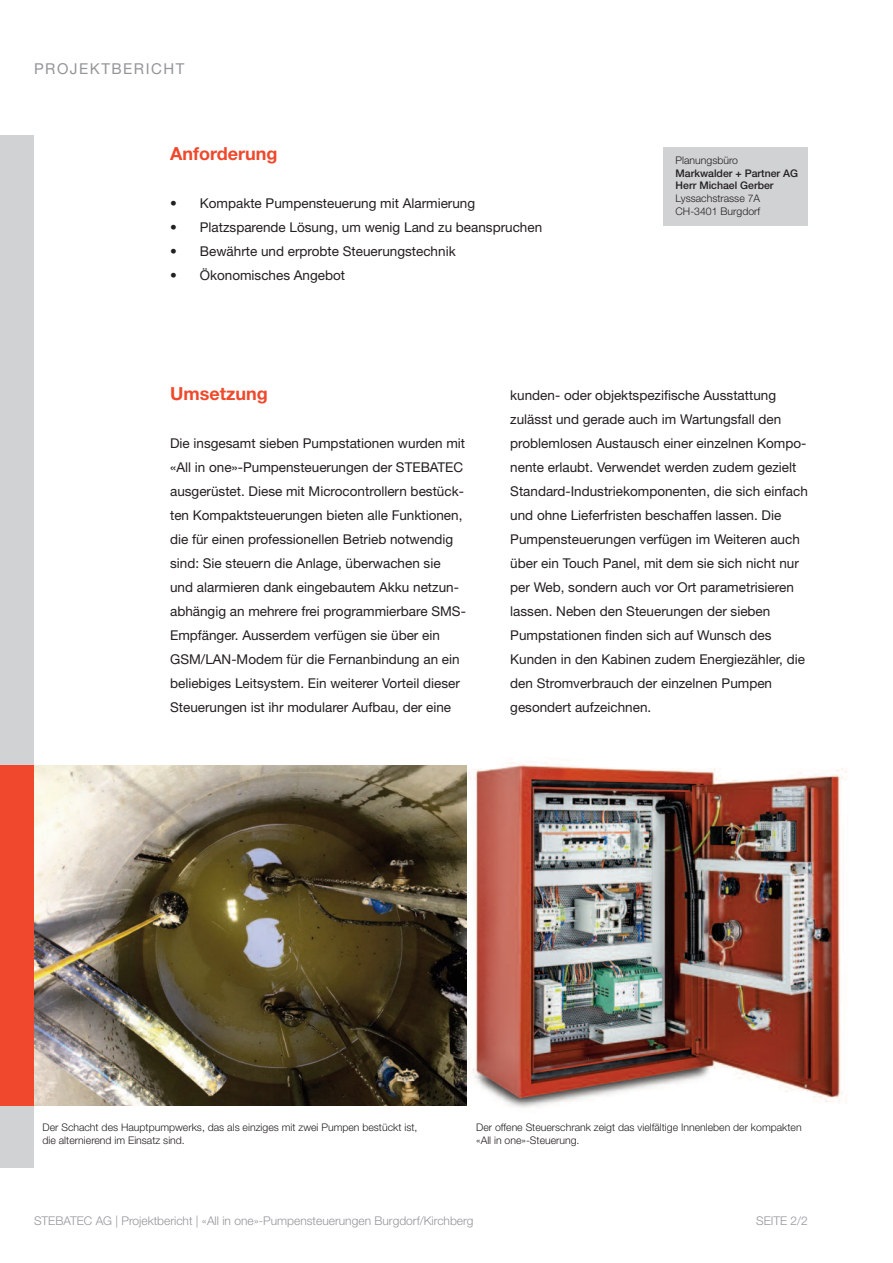
<style>
.page{position:relative;width:893px;height:1263px;background:#fff}
.page>*{position:absolute;margin:0;border:0;box-sizing:border-box;transform-origin:0 0}
.t1{font:700 18px "Helvetica Neue LT Std";color:#ef482c}
.t2{font:15px "Helvetica Neue LT Std";letter-spacing:.1em;color:#939598}
.t3{font:13.5px/24px "Helvetica Neue LT Std";color:#231f20}
.t4{font:300 12px "Helvetica Neue LT Std";color:#939598}
.t5{font:300 10.5px/12.6px "Helvetica Neue LT Std";color:#231f20}
.t6{font:500 10.5px/12.6px "Helvetica Neue LT Std";color:#231f20}
</style>
<div class="page">
<div style="left:0;top:136px;width:34px;height:1032px;background:#d1d2d4"></div>
<div style="left:0;top:765px;width:34px;height:341px;background:#ef482c"></div>
<img style="left:34px;top:765px;width:433px;height:341px">
<img style="left:468px;top:761px;width:379px;height:347px">
<div style="left:663px;top:147px;width:145px;height:79px;background:#d1d2d4"></div>
<p class="t2" style="left:34px;top:64px;width:152px">PROJEKTBERICHT</p>
<h1 class="t1" style="left:170px;top:147px;width:109px">Anforderung</h1>
<p class="t3" style="left:170px;top:192px;width:307px">• Kompakte Pumpensteuerung mit Alarmierung</p>
<p class="t3" style="left:170px;top:216px;width:374px">• Platzsparende Lösung, um wenig Land zu beanspruchen</p>
<p class="t3" style="left:170px;top:240px;width:287px">• Bewährte und erprobte Steuerungstechnik</p>
<p class="t3" style="left:170px;top:264px;width:177px">• Ökonomisches Angebot</p>
<p class="t5" style="left:676px;top:155px;width:64px">Planungsbüro</p>
<p class="t6" style="left:676px;top:168px;width:124px">Markwalder + Partner AG<br>Herr Michael Gerber</p>
<p class="t5" style="left:676px;top:193px;width:86px">Lyssachstrasse 7A<br>CH-3401 Burgdorf</p>
<h1 class="t1" style="left:170px;top:387px;width:99px">Umsetzung</h1>
<p class="t3" style="left:170px;top:432px;width:297px">Die insgesamt sieben Pumpstationen wurden mit «All in one»-Pumpensteuerungen der STEBATEC ausgerüstet. Diese mit Microcontrollern bestück&shy;ten Kompaktsteuerungen bieten alle Funktionen, die für einen professionellen Betrieb notwendig sind: Sie steuern die Anlage, überwachen sie und alarmieren dank eingebautem Akku netzun&shy;abhängig an mehrere frei programmierbare SMS-Empfänger. Ausserdem verfügen sie über ein GSM/LAN-Modem für die Fernanbindung an ein beliebiges Leitsystem. Ein weiterer Vorteil dieser Steuerungen ist ihr modularer Aufbau, der eine</p>
<p class="t3" style="left:510px;top:384px;width:299px">kunden- oder objektspezifische Ausstattung zulässt und gerade auch im Wartungsfall den problemlosen Austausch einer einzelnen Kompo&shy;nente erlaubt. Verwendet werden zudem gezielt Standard-Industriekomponenten, die sich einfach und ohne Lieferfristen beschaffen lassen. Die Pumpensteuerungen verfügen im Weiteren auch über ein Touch Panel, mit dem sie sich nicht nur per Web, sondern auch vor Ort parametrisieren lassen. Neben den Steuerungen der sieben Pumpstationen finden sich auf Wunsch des Kunden in den Kabinen zudem Energiezähler, die den Stromverbrauch der einzelnen Pumpen gesondert aufzeichnen.</p>
<p class="t5" style="left:43px;top:1122px;width:376px">Der Schacht des Hauptpumpwerks, das als einziges mit zwei Pumpen bestückt ist, die alternierend im Einsatz sind.</p>
<p class="t5" style="left:476px;top:1122px;width:327px">Der offene Steuerschrank zeigt das vielfältige Innenleben der kompakten «All in one»-Steuerung.</p>
<p class="t4" style="left:34px;top:1216px;width:441px">STEBATEC AG | Projektbericht | «All in one»-Pumpensteuerungen Burgdorf/Kirchberg</p>
<p class="t4" style="left:756px;top:1216px;width:53px">SEITE 2/2</p>
</div>
